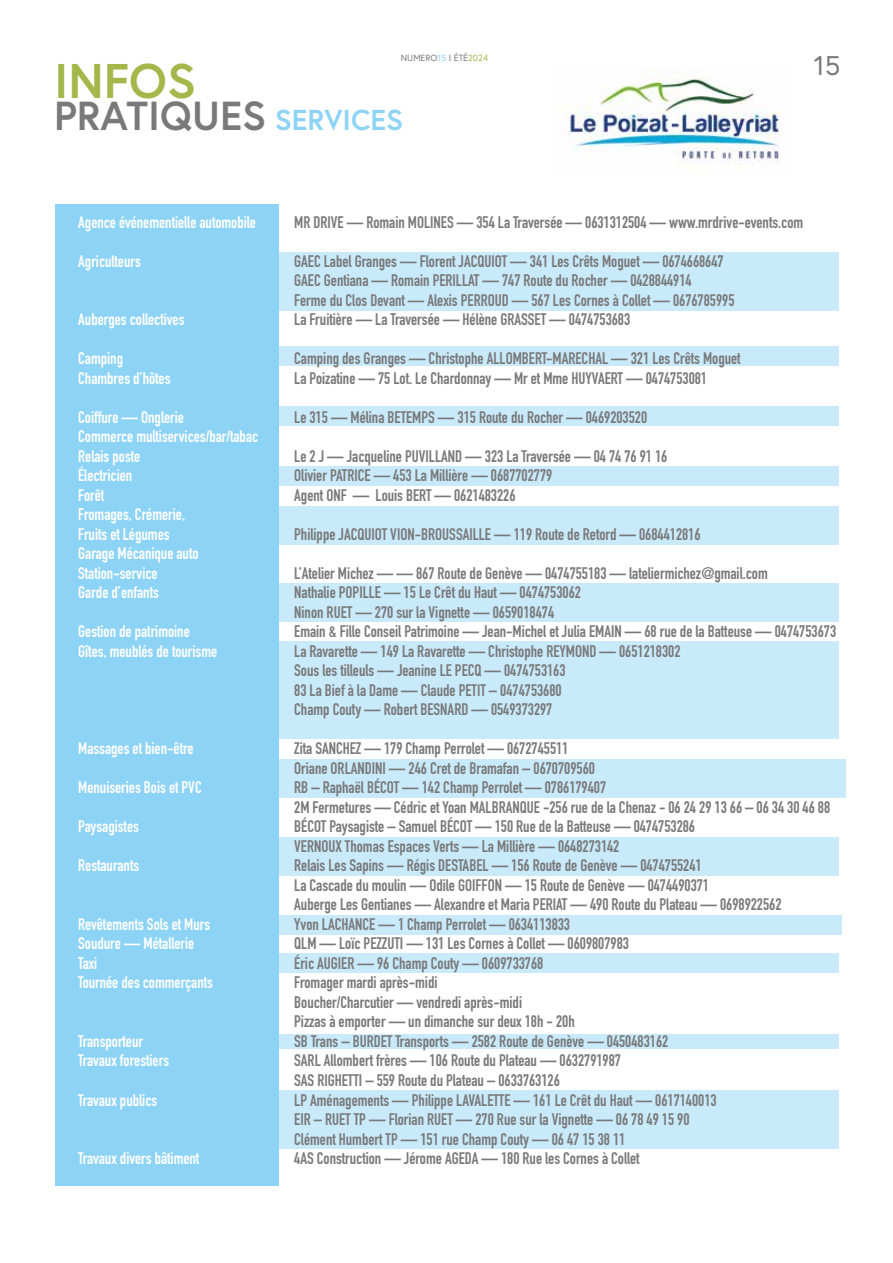
<style>
.page{position:relative;width:893px;height:1263px;background:#fff}
.page>*{position:absolute;margin:0;border:0;box-sizing:border-box;transform-origin:0 0}
.t1{font:700 48.6px "Europa";color:#a4b74b}
.t2{font:700 40.5px "Europa";color:#797979}
.t3{font:27px "Europa";color:#797979}
.t4{font:700 16.5px/19.5px "DIN Condensed";color:#797979}
.t5{font:700 16.5px/19.5px "DIN Condensed";color:#fff}
.t6{font:9px "Europa";color:#797979}
.s1{color:#8dd3f6}
.s2{color:#a4b74b}
.s3{font-size:28.8px;color:#8dd3f6}
</style>
<div class="page">
<img style="left:564px;top:70px;width:216px;height:98px">
<div style="left:55px;top:204px;width:224px;height:981px;background:#8dd3f6"></div>
<div style="left:279px;top:641px;width:560px;height:98px;background:#c9eafa"></div>
<div style="left:279px;top:252px;width:560px;height:59px;background:#c9eafa"></div>
<div style="left:279px;top:347px;width:560px;height:19px;background:#c9eafa"></div>
<div style="left:279px;top:407px;width:560px;height:19px;background:#c9eafa"></div>
<div style="left:279px;top:466px;width:560px;height:20px;background:#c9eafa"></div>
<div style="left:279px;top:506px;width:560px;height:38px;background:#c9eafa"></div>
<div style="left:279px;top:583px;width:560px;height:38px;background:#c9eafa"></div>
<div style="left:279px;top:759px;width:566px;height:38px;background:#c9eafa"></div>
<div style="left:279px;top:837px;width:560px;height:38px;background:#c9eafa"></div>
<div style="left:279px;top:915px;width:563px;height:20px;background:#c9eafa"></div>
<div style="left:279px;top:954px;width:560px;height:19px;background:#c9eafa"></div>
<div style="left:279px;top:1034px;width:560px;height:14px;background:#c9eafa"></div>
<div style="left:279px;top:1090px;width:560px;height:59px;background:#c9eafa"></div>
<p class="t6" style="left:401px;top:52px;width:89px">NUMERO<span class="s1">15</span> I ÉTÉ<span class="s2">2024</span></p>
<h3 class="t3" style="left:814px;top:48px;width:28px">15</h3>
<h1 class="t1" style="left:54px;top:48px;width:143px">INFOS</h1>
<h2 class="t2" style="left:54px;top:88px;width:351px">PRATIQUES <span class="s3">SERVICES</span></h2>
<p class="t5" style="left:78px;top:212px;width:179px">Agence événementielle automobile</p>
<p class="t4" style="left:294px;top:212px;width:510px">MR DRIVE — Romain MOLINES — 354 La Traversée — 0631312504 — www.mrdrive-events.com</p>
<p class="t5" style="left:78px;top:251px;width:64px">Agriculteurs</p>
<p class="t4" style="left:294px;top:251px;width:442px">GAEC Label Granges — Florent JACQUIOT — 341 Les Crêts Moguet — 0674668647<br>GAEC Gentiana — Romain PERILLAT — 747 Route du Rocher — 0428844914<br>Ferme du Clos Devant — Alexis PERROUD — 567 Les Cornes à Collet — 0676785995</p>
<p class="t5" style="left:78px;top:310px;width:108px">Auberges collectives</p>
<p class="t4" style="left:294px;top:310px;width:337px">La Fruitière — La Traversée — Hélène GRASSET — 0474753683</p>
<p class="t5" style="left:78px;top:349px;width:46px">Camping</p>
<p class="t4" style="left:294px;top:349px;width:448px">Camping des Granges — Christophe ALLOMBERT-MARECHAL — 321 Les Crêts Moguet</p>
<p class="t5" style="left:78px;top:368px;width:94px">Chambres d’hôtes</p>
<p class="t4" style="left:294px;top:368px;width:414px">La Poizatine — 75 Lot. Le Chardonnay — Mr et Mme HUYVAERT — 0474753081</p>
<p class="t5" style="left:78px;top:407px;width:107px">Coiffure — Onglerie</p>
<p class="t4" style="left:294px;top:407px;width:354px">Le 315 — Mélina BETEMPS — 315 Route du Rocher — 0469203520</p>
<p class="t5" style="left:78px;top:427px;width:182px">Commerce multiservices/bar/tabac<br>Relais poste</p>
<p class="t4" style="left:294px;top:446px;width:375px">Le 2 J — Jacqueline PUVILLAND — 323 La Traversée — 04 74 76 91 16</p>
<p class="t5" style="left:78px;top:466px;width:56px">Électricien</p>
<p class="t4" style="left:294px;top:466px;width:260px">Olivier PATRICE — 453 La Millière — 0687702779</p>
<p class="t5" style="left:78px;top:485px;width:27px">Forêt</p>
<p class="t4" style="left:294px;top:485px;width:223px">Agent ONF — Louis BERT — 0621483226</p>
<p class="t5" style="left:78px;top:505px;width:108px">Fromages, Crémerie,<br>Fruits et Légumes</p>
<p class="t4" style="left:294px;top:524px;width:408px">Philippe JACQUIOT VION-BROUSSAILLE — 119 Route de Retord — 0684412816</p>
<p class="t5" style="left:78px;top:544px;width:122px">Garage Mécanique auto<br>Station-service</p>
<p class="t4" style="left:294px;top:563px;width:475px">L’Atelier Michez — — 867 Route de Genève — 0474755183 — lateliermichez@gmail.com</p>
<p class="t5" style="left:78px;top:583px;width:82px">Garde d’enfants</p>
<p class="t4" style="left:294px;top:583px;width:288px">Nathalie POPILLE — 15 Le Crêt du Haut — 0474753062<br>Ninon RUET — 270 sur la Vignette — 0659018474</p>
<p class="t5" style="left:78px;top:622px;width:113px">Gestion de patrimoine</p>
<p class="t4" style="left:294px;top:622px;width:543px">Emain &amp; Fille Conseil Patrimoine — Jean-Michel et Julia EMAIN — 68 rue de la Batteuse — 0474753673</p>
<p class="t5" style="left:78px;top:641px;width:141px">Gîtes, meublés de tourisme</p>
<p class="t4" style="left:294px;top:641px;width:388px">La Ravarette — 149 La Ravarette — Christophe REYMOND — 0651218302<br>Sous les tilleuls — Jeanine LE PECQ — 0474753163<br>83 La Bief à la Dame — Claude PETIT – 0474753680<br>Champ Couty — Robert BESNARD — 0549373297</p>
<p class="t5" style="left:78px;top:739px;width:117px">Massages et bien-être</p>
<p class="t4" style="left:294px;top:739px;width:302px">Zita SANCHEZ — 179 Champ Perrolet — 0672745511<br>Oriane ORLANDINI — 246 Cret de Bramafan – 0670709560</p>
<p class="t5" style="left:78px;top:778px;width:125px">Menuiseries Bois et PVC</p>
<p class="t4" style="left:294px;top:778px;width:537px">RB – Raphaël BÉCOT — 142 Champ Perrolet — 0786179407<br>2M Fermetures — Cédric et Yoan MALBRANQUE -256 rue de la Chenaz - 06 24 29 13 66 – 06 34 30 46 88</p>
<p class="t5" style="left:78px;top:817px;width:62px">Paysagistes</p>
<p class="t4" style="left:294px;top:817px;width:402px">BÉCOT Paysagiste – Samuel BÉCOT — 150 Rue de la Batteuse — 0474753286<br>VERNOUX Thomas Espaces Verts — La Millière — 0648273142</p>
<p class="t5" style="left:78px;top:856px;width:63px">Restaurants</p>
<p class="t4" style="left:294px;top:856px;width:489px">Relais Les Sapins — Régis DESTABEL — 156 Route de Genève — 0474755241<br>La Cascade du moulin — Odile GOIFFON — 15 Route de Genève — 0474490371<br>Auberge Les Gentianes — Alexandre et Maria PERIAT — 490 Route du Plateau — 0698922562</p>
<p class="t5" style="left:78px;top:914px;width:134px">Revêtements Sols et Murs</p>
<p class="t4" style="left:294px;top:914px;width:277px">Yvon LACHANCE — 1 Champ Perrolet — 0634113833</p>
<p class="t5" style="left:78px;top:934px;width:118px">Soudure — Métallerie</p>
<p class="t4" style="left:294px;top:934px;width:336px">QLM — Loïc PEZZUTI — 131 Les Cornes à Collet — 0609807983</p>
<p class="t5" style="left:78px;top:953px;width:21px">Taxi</p>
<p class="t4" style="left:294px;top:953px;width:251px">Éric AUGIER — 96 Champ Couty — 0609733768</p>
<p class="t5" style="left:78px;top:973px;width:136px">Tournée des commerçants</p>
<p class="t4" style="left:294px;top:973px;width:282px">Fromager mardi après-midi<br>Boucher/Charcutier — vendredi après-midi<br>Pizzas à emporter — un dimanche sur deux 18h - 20h</p>
<p class="t5" style="left:78px;top:1031px;width:66px">Transporteur</p>
<p class="t4" style="left:294px;top:1031px;width:376px">SB Trans – BURDET Transports — 2582 Route de Genève — 0450483162</p>
<p class="t5" style="left:78px;top:1051px;width:92px">Travaux forestiers</p>
<p class="t4" style="left:294px;top:1051px;width:328px">SARL Allombert frères — 106 Route du Plateau — 0632791987<br>SAS RIGHETTI – 559 Route du Plateau – 0633763126</p>
<p class="t5" style="left:78px;top:1090px;width:81px">Travaux publics</p>
<p class="t4" style="left:294px;top:1090px;width:424px">LP Aménagements — Philippe LAVALETTE — 161 Le Crêt du Haut — 0617140013<br>EIR – RUET TP — Florian RUET — 270 Rue sur la Vignette — 06 78 49 15 90<br>Clément Humbert TP — 151 rue Champ Couty — 06 47 15 38 11</p>
<p class="t5" style="left:78px;top:1148px;width:123px">Travaux divers bâtiment</p>
<p class="t4" style="left:294px;top:1148px;width:347px">4AS Construction — Jérome AGEDA — 180 Rue les Cornes à Collet</p>
</div>
